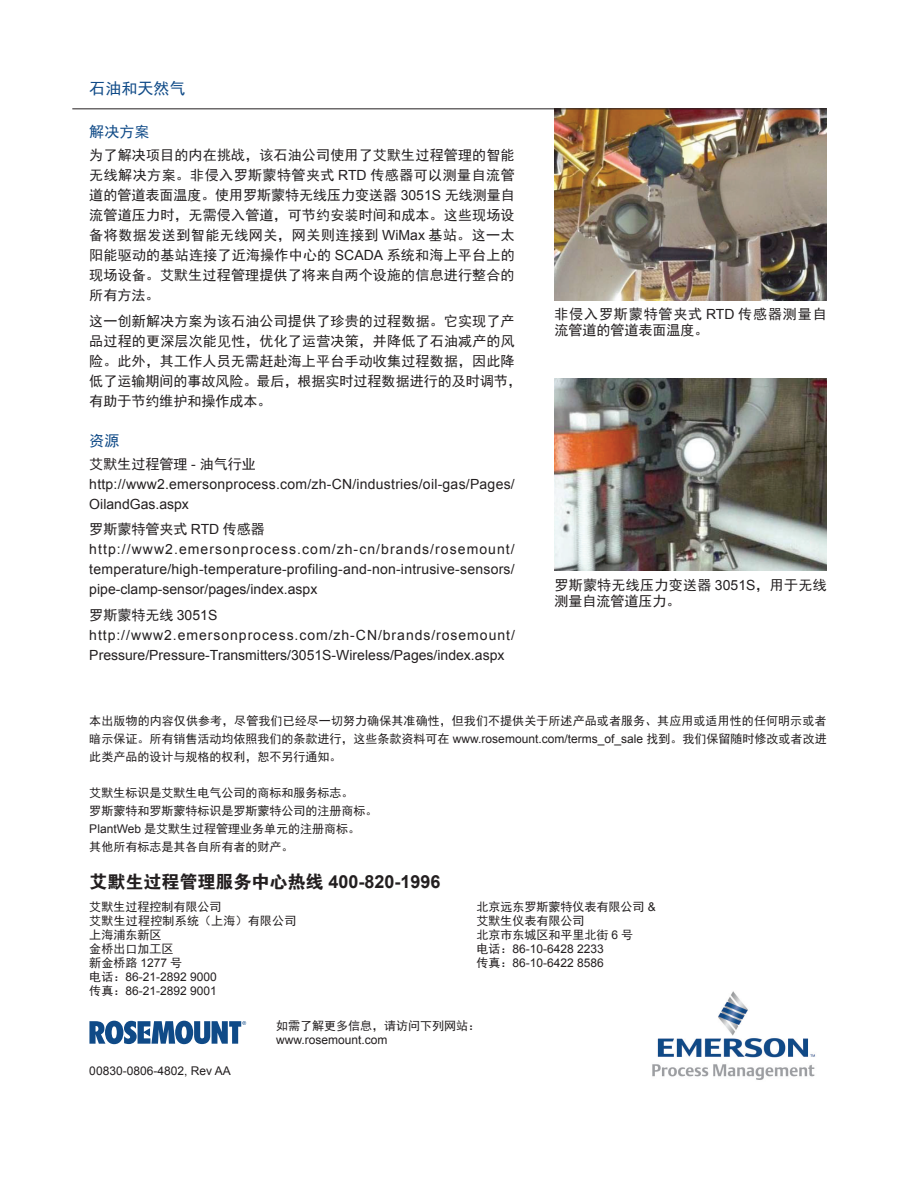
<style>
.page{position:relative;width:899px;height:1191px;background:#fff}
.page>*{position:absolute;margin:0;border:0;box-sizing:border-box;transform-origin:0 0}
.info_body{font:18px "FZDHTK GBK1 0";color:#231f20}
.sub_12pt{font:16px "Sim Hei";color:#0f4a87}
.sub_7_5pt{font:15px "Sim Hei";color:#0f4a87}
.body_7pt{font:14px/20px "Sim Hei";letter-spacing:.015em;color:#231f20}
.body_7pt-2{font:14px/20px "Arial";letter-spacing:.015em;color:#231f20}
.sub_7pt{font:14px "Sim Hei";color:#231f20}
.body_7pt-3{font:14px/16px "Sim Hei";letter-spacing:.06em;color:#231f20}
.info_body-2{font:12px/18px "Sim Hei";color:#231f20;text-align:justify}
.info_body-3{font:12px "Arial";color:#231f20}
.s1{font-family:"Arial"}
.s2{font-family:"Arial";font-weight:700}
.s3{font-family:"Sim Hei"}
</style>
<div class="page">
<img style="left:652px;top:991px;width:163px;height:89px">
<img style="left:554px;top:109px;width:272px;height:191px">
<img style="left:554px;top:378px;width:272px;height:193px">
<hr style="left:72px;top:108px;width:754px;height:1px;background:#231f20">
<svg style="left:89px;top:1020px;width:157px;height:24px"></svg>
<p class="sub_12pt" style="left:89px;top:80px;width:97px">石油和天然气</p>
<p class="sub_7_5pt" style="left:89px;top:124px;width:61px">解决方案</p>
<p class="body_7pt" style="left:89px;top:145px;width:427px;text-align:justify">为了解决项目的内在挑战，该石油公司使用了艾默生过程管理的智能无线解决方案。非侵入罗斯蒙特管夹式 <span class="s1">RTD</span> 传感器可以测量自流管道的管道表面温度。使用罗斯蒙特无线压力变送器 <span class="s1">3051S</span> 无线测量自流管道压力时，无需侵入管道，可节约安装时间和成本。这些现场设备将数据发送到智能无线网关，网关则连接到 <span class="s1">WiMax</span> 基站。这一太阳能驱动的基站连接了近海操作中心的 <span class="s1">SCADA</span> 系统和海上平台上的现场设备。艾默生过程管理提供了将来自两个设施的信息进行整合的所有方法。</p>
<p class="body_7pt" style="left:89px;top:311px;width:434px">这一创新解决方案为该石油公司提供了珍贵的过程数据。它实现了产品过程的更深层次能见性，优化了运营决策，并降低了石油减产的风险。此外，其工作人员无需赶赴海上平台手动收集过程数据，因此降低了运输期间的事故风险。最后，根据实时过程数据进行的及时调节，有助于节约维护和操作成本。</p>
<p class="sub_7_5pt" style="left:89px;top:433px;width:31px">资源</p>
<p class="sub_7pt" style="left:89px;top:456px;width:168px">艾默生过程管理 <span class="s1">-</span> 油气行业</p>
<p class="body_7pt-2" style="left:89px;top:473px;width:427px">http://www2.emersonprocess.com/zh-CN/industries/oil-gas/Pages/<br>OilandGas.aspx</p>
<p class="sub_7pt" style="left:89px;top:522px;width:177px">罗斯蒙特管夹式 <span class="s1">RTD</span> 传感器</p>
<p class="body_7pt-2" style="left:89px;top:539px;width:427px;text-align:justify">http://www2.emersonprocess.com/zh-cn/brands/rosemount/ temperature/high-temperature-profiling-and-non-intrusive-sensors/ pipe-clamp-sensor/pages/index.aspx</p>
<p class="sub_7pt" style="left:89px;top:608px;width:129px">罗斯蒙特无线 <span class="s1">3051S</span></p>
<p class="body_7pt-2" style="left:89px;top:625px;width:427px">http://www2.emersonprocess.com/zh-CN/brands/rosemount/<br>Pressure/Pressure-Transmitters/3051S-Wireless/Pages/index.aspx</p>
<p class="body_7pt-3" style="left:554px;top:306px;width:274px">非侵入罗斯蒙特管夹式 <span class="s1">RTD</span> 传感器测量自流管道的管道表面温度。</p>
<p class="body_7pt" style="left:554px;top:577px;width:274px;line-height:16px">罗斯蒙特无线压力变送器 <span class="s1">3051S</span>，用于无线测量自流管道压力。</p>
<p class="info_body-2" style="left:89px;top:711px;width:739px">本出版物的内容仅供参考，尽管我们已经尽一切努力确保其准确性，但我们不提供关于所述产品或者服务、其应用或适用性的任何明示或者暗示保证。所有销售活动均依照我们的条款进行，这些条款资料可在 <span class="s1">www.rosemount.com/terms_of_sale</span> 找到。我们保留随时修改或者改进此类产品的设计与规格的权利，恕不另行通知。</p>
<p class="info_body-2" style="left:89px;top:783px;width:265px">艾默生标识是艾默生电气公司的商标和服务标志。</p>
<p class="info_body-2" style="left:89px;top:801px;width:289px">罗斯蒙特和罗斯蒙特标识是罗斯蒙特公司的注册商标。</p>
<p class="info_body-2" style="left:89px;top:819px;width:272px"><span class="s1">PlantWeb</span> 是艾默生过程管理业务单元的注册商标。</p>
<p class="info_body-2" style="left:89px;top:837px;width:205px">其他所有标志是其各自所有者的财产。</p>
<p class="info_body" style="left:89px;top:871px;width:353px">艾默生过程管理服务中心热线 <span class="s2">400-820-1996</span></p>
<p class="info_body-2" style="left:89px;top:897px;width:133px">艾默生过程控制有限公司</p>
<p class="info_body-2" style="left:89px;top:913px;width:208px;line-height:14px">艾默生过程控制系统（上海）有限公司上海浦东新区</p>
<p class="info_body-2" style="left:89px;top:939px;width:85px">金桥出口加工区</p>
<p class="info_body-2" style="left:89px;top:953px;width:94px">新金桥路 <span class="s1">1277</span> 号</p>
<p class="info_body-3" style="left:89px;top:968px;width:129px"><span class="s3">电话：</span>86-21-2892 9000</p>
<p class="info_body-3" style="left:89px;top:982px;width:129px"><span class="s3">传真：</span>86-21-2892 9001</p>
<p class="info_body-2" style="left:476px;top:897px;width:181px">北京远东罗斯蒙特仪表有限公司 <span class="s1">&amp;</span></p>
<p class="info_body-2" style="left:476px;top:911px;width:109px">艾默生仪表有限公司</p>
<p class="info_body-2" style="left:476px;top:925px;width:158px">北京市东城区和平里北街 <span class="s1">6</span> 号</p>
<p class="info_body-3" style="left:476px;top:940px;width:129px"><span class="s3">电话：</span>86-10-6428 2233</p>
<p class="info_body-3" style="left:476px;top:954px;width:129px"><span class="s3">传真：</span>86-10-6422 8586</p>
<p class="info_body-3" style="left:89px;top:1062px;width:143px">00830-0806-4802, Rev AA</p>
<p class="info_body-2" style="left:276px;top:1017px;width:205px">如需了解更多信息，请访问下列网站：</p>
<p class="info_body-3" style="left:276px;top:1032px;width:113px">www.rosemount.com</p>
</div>
